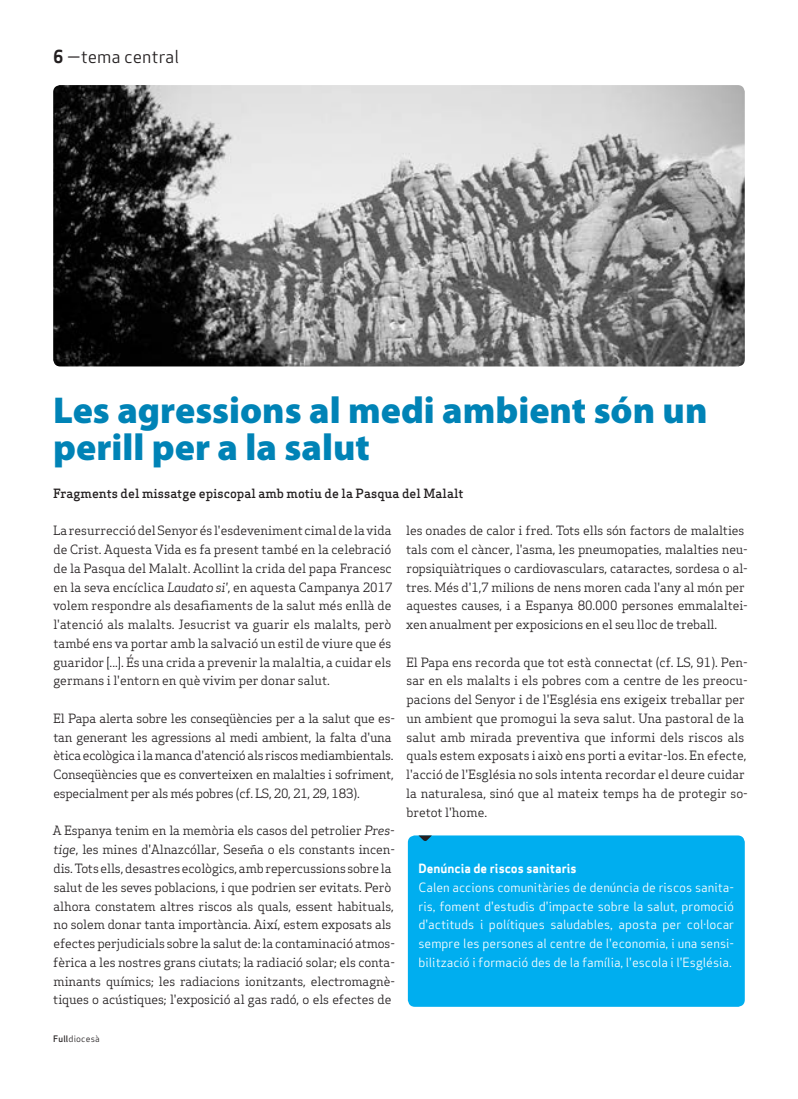
<style>
.page{position:relative;width:798px;height:1099px;background:#fff}
.page>*{position:absolute;margin:0;border:0;box-sizing:border-box;transform-origin:0 0}
.t1{font:900 37.5px/37.5px "Myriad Pro";color:#0083b6}
.t2{font:17.5px "Apex Sans Book T";color:#231f20}
.t3{font:12.5px/18.8px "Apex Serif";letter-spacing:-.01em;color:#231f20}
.t4{font:12.5px/18.8px "Apex Sans Book T";color:#fff;text-align:justify}
.t5{font:500 12.5px "Apex Serif";color:#231f20}
.t6{font:12.5px "Apex Sans Bold T";color:#fff}
.t7{font:8.75px "Apex Sans Book T";letter-spacing:.02em;color:#231f20}
.s1{font-family:"Apex Sans Bold T"}
.s2{font-style:italic}
.s3{font-family:"Apex Sans Medium T"}
</style>
<div class="page">
<img style="left:53px;top:85px;width:691px;height:281px">
<div style="left:407px;top:835px;width:337px;height:171px;background:#00aeef;border-radius:7px"></div>
<svg style="left:418px;top:835px;width:13px;height:6px"></svg>
<h2 class="t2" style="left:53px;top:46px;width:127px"><span class="s1">6</span> —tema central</h2>
<h1 class="t1" style="left:53px;top:390px;width:655px">Les agressions al medi ambient són un perill per a la salut</h1>
<p class="t5" style="left:53px;top:485px;width:412px">Fragments del missatge episcopal amb motiu de la Pasqua del Malalt</p>
<p class="t3" style="left:53px;top:521px;width:341px;text-align:justify">La resurrecció del Senyor és l'esdeveniment cimal de la vida de Crist. Aquesta Vida es fa present també en la celebració de la Pasqua del Malalt. Acollint la crida del papa Francesc en la seva encíclica <span class="s2">Laudato si'</span>, en aquesta Campanya 2017 volem respondre als desafiaments de la salut més enllà de l'atenció als malalts. Jesucrist va guarir els malalts, però també ens va portar amb la salvació un estil de viure que és guaridor [...]. És una crida a prevenir la malaltia, a cuidar els germans i l'entorn en què vivim per donar salut.</p>
<p class="t3" style="left:53px;top:708px;width:343px">El Papa alerta sobre les conseqüències per a la salut que es&shy;tan generant les agressions al medi ambient, la falta d'una ètica ecològica i la manca d'atenció als riscos mediambientals.<br>Conseqüències que es converteixen en malalties i sofriment, especialment per als més pobres (cf. LS, 20, 21, 29, 183).</p>
<p class="t3" style="left:53px;top:821px;width:343px">A Espanya tenim en la memòria els casos del petrolier <span class="s2">Pres&shy;tige</span>, les mines d'Alnazcóllar, Seseña o els constants incen&shy;dis. Tots ells, desastres ecològics, amb repercussions sobre la salut de les seves poblacions, i que podrien ser evitats. Però alhora constatem altres riscos als quals, essent habituals, no solem donar tanta importància. Així, estem exposats als efectes perjudicials sobre la salut de: la contaminació atmos&shy;fèrica a les nostres grans ciutats; la radiació solar; els conta&shy;minants químics; les radiacions ionitzants, electromagnè&shy;tiques o acústiques; l'exposició al gas radó, o els efectes de</p>
<p class="t7" style="left:53px;top:1032px;width:48px"><span class="s3">Full</span>diocesà</p>
<p class="t3" style="left:405px;top:521px;width:343px">les onades de calor i fred. Tots ells són factors de malalties tals com el càncer, l'asma, les pneumopaties, malalties neu&shy;ropsiquiàtriques o cardiovasculars, cataractes, sordesa o al&shy;tres. Més d'1,7 milions de nens moren cada l'any al món per aquestes causes, i a Espanya 80.000 persones emmalaltei&shy;xen anualment per exposicions en el seu lloc de treball.</p>
<p class="t3" style="left:406px;top:652px;width:343px">El Papa ens recorda que tot està connectat (cf. LS, 91). Pen&shy;sar en els malalts i els pobres com a centre de les preocu&shy;pacions del Senyor i de l'Església ens exigeix treballar per un ambient que promogui la seva salut. Una pastoral de la salut amb mirada preventiva que informi dels riscos als quals estem exposats i això ens porti a evitar-los. En efecte, l'acció de l'Església no sols intenta recordar el deure cuidar la naturalesa, sinó que al mateix temps ha de protegir so&shy;bretot l'home.</p>
<p class="t6" style="left:418px;top:860px;width:160px">Denúncia de riscos sanitaris</p>
<p class="t4" style="left:418px;top:877px;width:317px">Calen accions comunitàries de denúncia de riscos sanita&shy;ris, foment d'estudis d'impacte sobre la salut, promoció d'actituds i polítiques saludables, aposta per col·locar sempre les persones al centre de l'economia, i una sensi&shy;bilització i formació des de la família, l'escola i l'Església.</p>
</div>
